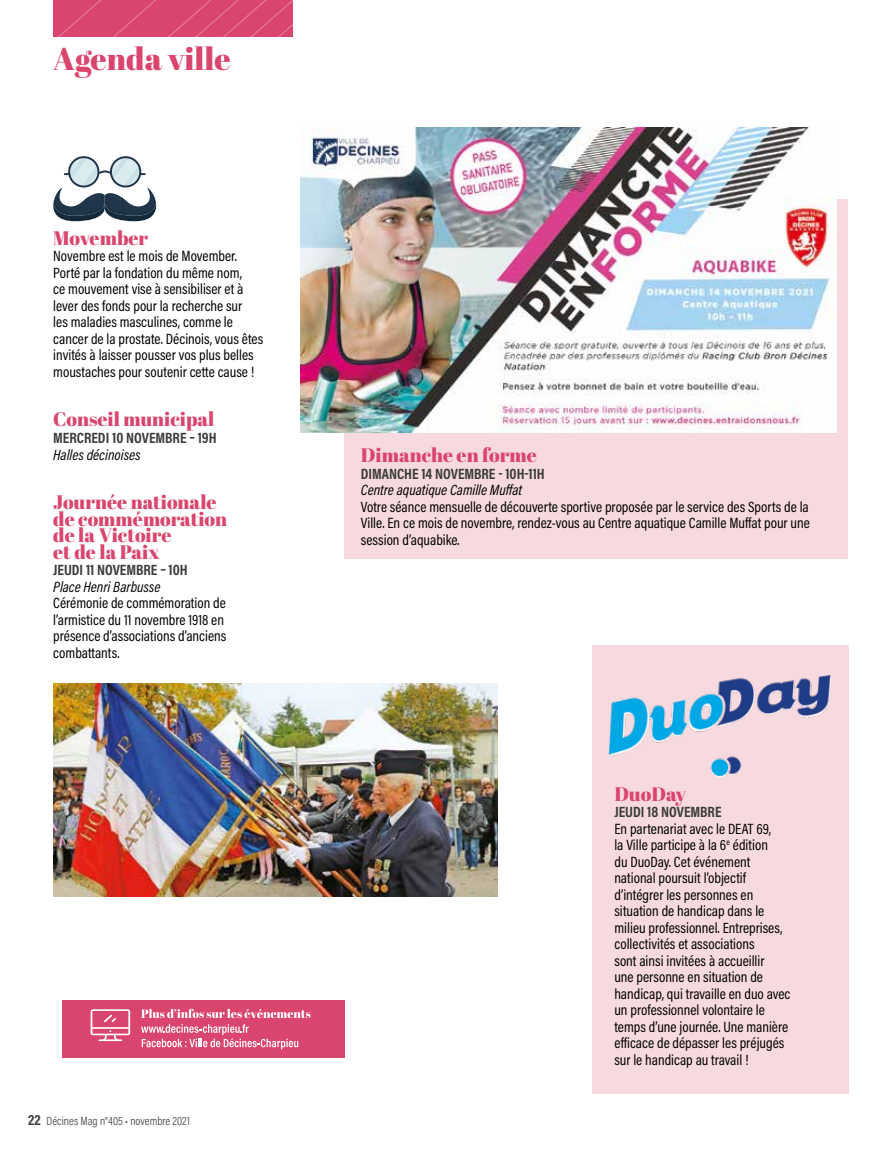
<style>
.page{position:relative;width:893px;height:1149px;background:#fff}
.page>*{position:absolute;margin:0;border:0;box-sizing:border-box;transform-origin:0 0}
.t1{font:31.5px "Abril Fatface";color:#da456e}
.t2{font:19.5px/16.5px "Abril Fatface";color:#da456e}
.t3{font:15px/16.5px "Acumin Pro Cond";color:#000}
.t4{font:700 15px "Acumin Pro Cond";color:#3c3c3b}
.t5{font:italic 15px "Acumin Pro Cond";color:#000}
.t6{font:300 12px "Acumin Pro Cond";color:#3c3c3b}
.s1{font-weight:700;font-size:15px}
.s2{font-style:italic}
</style>
<div class="page">
<div style="left:344px;top:199px;width:504px;height:359px;background:#f7dadf"></div>
<div style="left:53px;top:0;width:240px;height:36px;background:#da456e"></div>
<div style="left:62px;top:999px;width:282px;height:58px;background:#da456e"></div>
<svg style="left:91px;top:1009px;width:39px;height:31px"></svg>
<svg style="left:141px;top:1008px;width:170px;height:9px"></svg>
<svg style="left:141px;top:1024px;width:157px;height:25px"></svg>
<div style="left:592px;top:644px;width:256px;height:449px;background:#f7dadf"></div>
<img style="left:301px;top:128px;width:535px;height:304px">
<img style="left:53px;top:683px;width:444px;height:213px">
<img style="left:610px;top:675px;width:221px;height:101px">
<svg style="left:53px;top:156px;width:104px;height:65px"></svg>
<h1 class="t1" style="left:53px;top:36px;width:179px">Agenda ville</h1>
<h2 class="t2" style="left:53px;top:229px;width:96px">Movember</h2>
<p class="t3" style="left:53px;top:247px;width:212px">Novembre est le mois de Movember.<br>Porté par la fondation du même nom,<br>ce mouvement vise à sensibiliser et à lever des fonds pour la recherche sur<br>les maladies masculines, comme le cancer de la prostate. Décinois, vous êtes invités à laisser pousser vos plus belles moustaches pour soutenir cette cause !</p>
<h2 class="t2" style="left:53px;top:410px;width:163px">Conseil municipal</h2>
<p class="t4" style="left:53px;top:428px;width:165px">MERCREDI 10 NOVEMBRE – 19H</p>
<p class="t5" style="left:53px;top:444px;width:89px">Halles décinoises</p>
<h2 class="t2" style="left:53px;top:493px;width:175px">Journée nationale de commémoration de la Victoire<br>et de la Paix</h2>
<p class="t4" style="left:53px;top:560px;width:136px">JEUDI 11 NOVEMBRE – 10H</p>
<p class="t5" style="left:53px;top:576px;width:109px">Place Henri Barbusse</p>
<p class="t3" style="left:53px;top:594px;width:175px">Cérémonie de commémoration de l’armistice du 11 novembre 1918 en présence d’associations d’anciens combattants.</p>
<p class="t6" style="left:28px;top:1112px;width:163px"><span class="s1">22</span> Décines Mag n°405 • novembre 2021</p>
<h2 class="t2" style="left:361px;top:446px;width:178px">Dimanche en forme</h2>
<p class="t4" style="left:361px;top:463px;width:185px">DIMANCHE 14 NOVEMBRE - 10H-11H</p>
<p class="t5" style="left:361px;top:480px;width:163px">Centre aquatique Camille Muffat</p>
<p class="t3" style="left:361px;top:498px;width:450px;text-align:justify">Votre séance mensuelle de découverte sportive proposée par le service des Sports de la Ville. En ce mois de novembre, rendez-vous au Centre aquatique Camille Muffat pour une session d’aquabike<span class="s2">.</span></p>
<h2 class="t2" style="left:614px;top:784px;width:73px">DuoDay</h2>
<p class="t4" style="left:614px;top:801px;width:109px">JEUDI 18 NOVEMBRE</p>
<p class="t3" style="left:614px;top:819px;width:178px">En partenariat avec le DEAT 69,<br>la Ville participe à la 6<sup>e</sup> édition<br>du DuoDay. Cet événement national poursuit l’objectif d’intégrer les personnes en situation de handicap dans le milieu professionnel. Entreprises, collectivités et associations<br>sont ainsi invitées à accueillir<br>une personne en situation de handicap, qui travaille en duo avec un professionnel volontaire le temps d’une journée. Une manière efficace de dépasser les préjugés sur le handicap au travail !</p>
</div>
